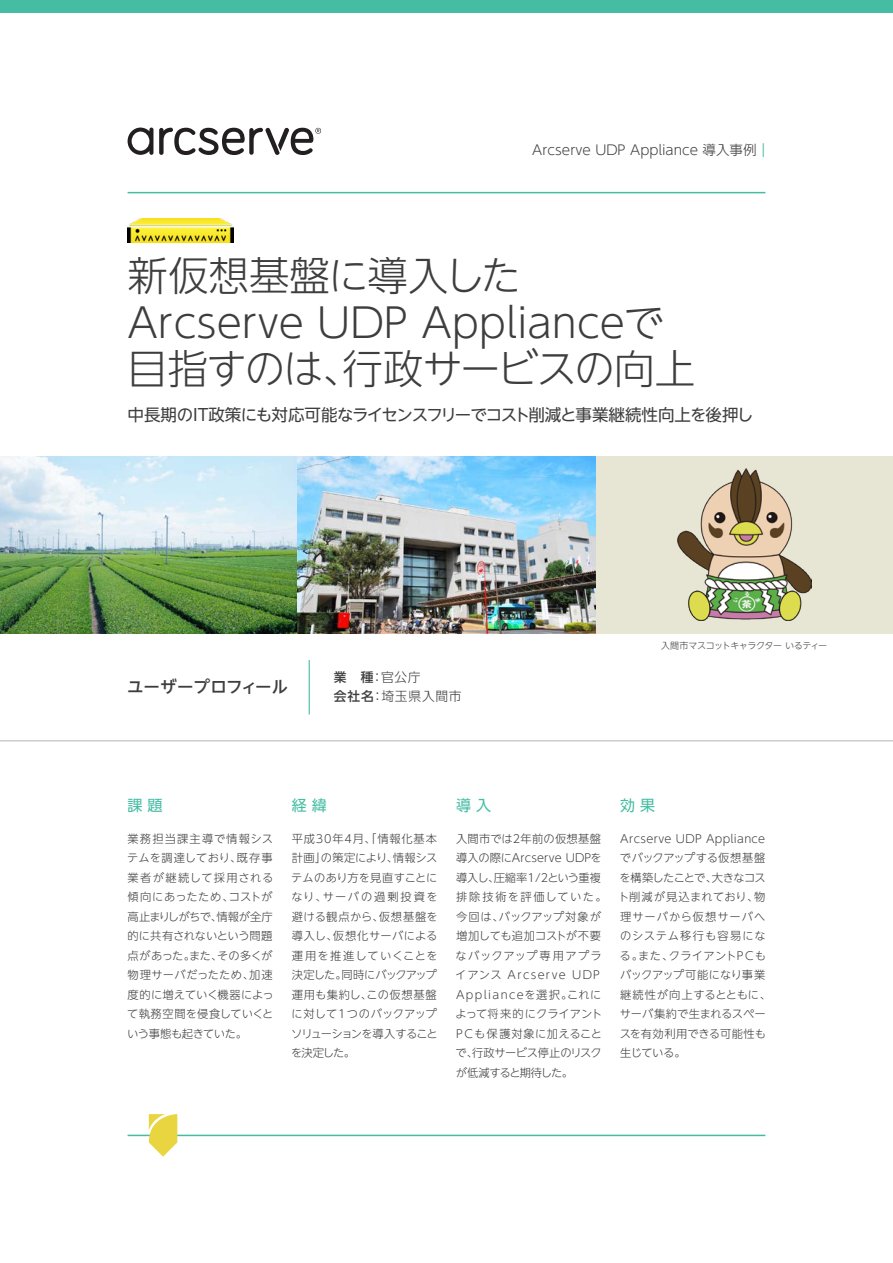
<style>
.page{position:relative;width:893px;height:1263px;background:#fff}
.page>*{position:absolute;margin:0;border:0;box-sizing:border-box;transform-origin:0 0}
.t1{font:300 40.5px/46.5px "UD Shin Go NT Pro";color:#3e3e3f}
.t2{font:16.5px "UD Shin Go NT Pro";letter-spacing:-.045em;color:#3e3e3f}
.t3{font:500 16.5px "UD Shin Go NT Pro";letter-spacing:-.005em;color:#3e3e3f}
.t4{font:15px "UD Shin Go NT Pro";color:#45bda3}
.t5{font:300 13.5px "UD Shin Go NT Pro";color:#3e3e3f}
.t6{font:300 12.75px/19.5px "UD Shin Go NT Pro";letter-spacing:.05em;color:#3e3e3f}
.t7{font:300 11.25px/19.5px "UD Shin Go NT Pro";letter-spacing:.015em;color:#3e3e3f;text-align:justify}
.t8{font:300 9px "UD Shin Go NT Pro";letter-spacing:-.045em;color:#3e3e3f}
.s1{font-size:15px;color:#45bda3}
.s2{font-weight:500}
</style>
<div class="page">
<div style="left:0;top:0;width:893px;height:13px;background:#45bda3"></div>
<hr style="left:128px;top:192px;width:637px;height:1px;background:#45bda3">
<hr style="left:128px;top:1135px;width:637px;height:1px;background:#45bda3">
<hr style="left:309px;top:660px;width:1px;height:54px;background:#45bda3">
<hr style="left:0;top:740px;width:893px;height:1px;background:#bcbdc0">
<svg style="left:149px;top:1114px;width:28px;height:43px"></svg>
<img style="left:128px;top:218px;width:106px;height:24px">
<svg style="left:128px;top:128px;width:25px;height:27px"></svg>
<svg style="left:159px;top:128px;width:162px;height:27px"></svg>
<div style="left:595px;top:456px;width:298px;height:178px;background:#e7e5d4"></div>
<img style="left:0;top:456px;width:595px;height:178px">
<img style="left:677px;top:469px;width:134px;height:152px">
<p class="t5" style="left:532px;top:139px;width:235px">Arcserve UDP Appliance 導入事例 <span class="s1">|</span></p>
<h1 class="t1" style="left:127px;top:251px;width:569px">新仮想基盤に導入した<br>Arcserve UDP Applianceで目指すのは、行政サービスの向上</h1>
<h2 class="t2" style="left:128px;top:401px;width:627px">中長期のIT政策にも対応可能なライセンスフリーでコスト削減と事業継続性向上を後押し</h2>
<h2 class="t3" style="left:127px;top:673px;width:162px">ユーザープロフィール</h2>
<p class="t6" style="left:334px;top:667px;width:129px"><span class="s2">業　種</span>：官公庁<br><span class="s2">会社名</span>：埼玉県入間市</p>
<p class="t8" style="left:661px;top:638px;width:167px">入間市マスコットキャラクター いるティー</p>
<h3 class="t4" style="left:128px;top:793px;width:36px">課 題</h3>
<h3 class="t4" style="left:292px;top:793px;width:36px">経 緯</h3>
<h3 class="t4" style="left:456px;top:793px;width:36px">導 入</h3>
<h3 class="t4" style="left:620px;top:793px;width:36px">効 果</h3>
<p class="t7" style="left:127px;top:828px;width:148px">業務担当課主導で情報システムを調達しており、既存事業者が継続して採用される傾向にあったため、コストが高止まりしがちで、情報が全庁的に共有されないという問題点があった。また、その多くが物理サーバだったため、加速度的に増えていく機器によって執務空間を侵食していくという事態も起きていた。</p>
<p class="t7" style="left:291px;top:828px;width:148px">平成30年4月、「情報化基本計画」の策定により、情報システムのあり方を見直すことになり、サーバの過剰投資を避ける観点から、仮想基盤を導入し、仮想化サーバによる運用を推進していくことを決定した。同時にバックアップ運用も集約し、この仮想基盤に対して1つのバックアップソリューションを導入することを決定した。</p>
<p class="t7" style="left:455px;top:828px;width:153px;text-align:left">入間市では2年前の仮想基盤導入の際にArcserve UDPを導入し、圧縮率1/2という重複排除技術を評価していた。今回は、バックアップ対象が増加しても追加コストが不要なバックアップ専用アプライアンス Arcserve UDP<br>Applianceを選択。これによって将来的にクライアント<br>PCも保護対象に加えることで、行政サービス停止のリスクが低減すると期待した。</p>
<p class="t7" style="left:618px;top:828px;width:154px;text-align:left">Arcserve UDP Applianceでバックアップする仮想基盤を構築したことで、大きなコスト削減が見込まれており、物理サーバから仮想サーバへのシステム移行も容易になる。また、クライアントPCもバックアップ可能になり事業継続性が向上するとともに、サーバ集約で生まれるスペースを有効利用できる可能性も生じている。</p>
</div>
